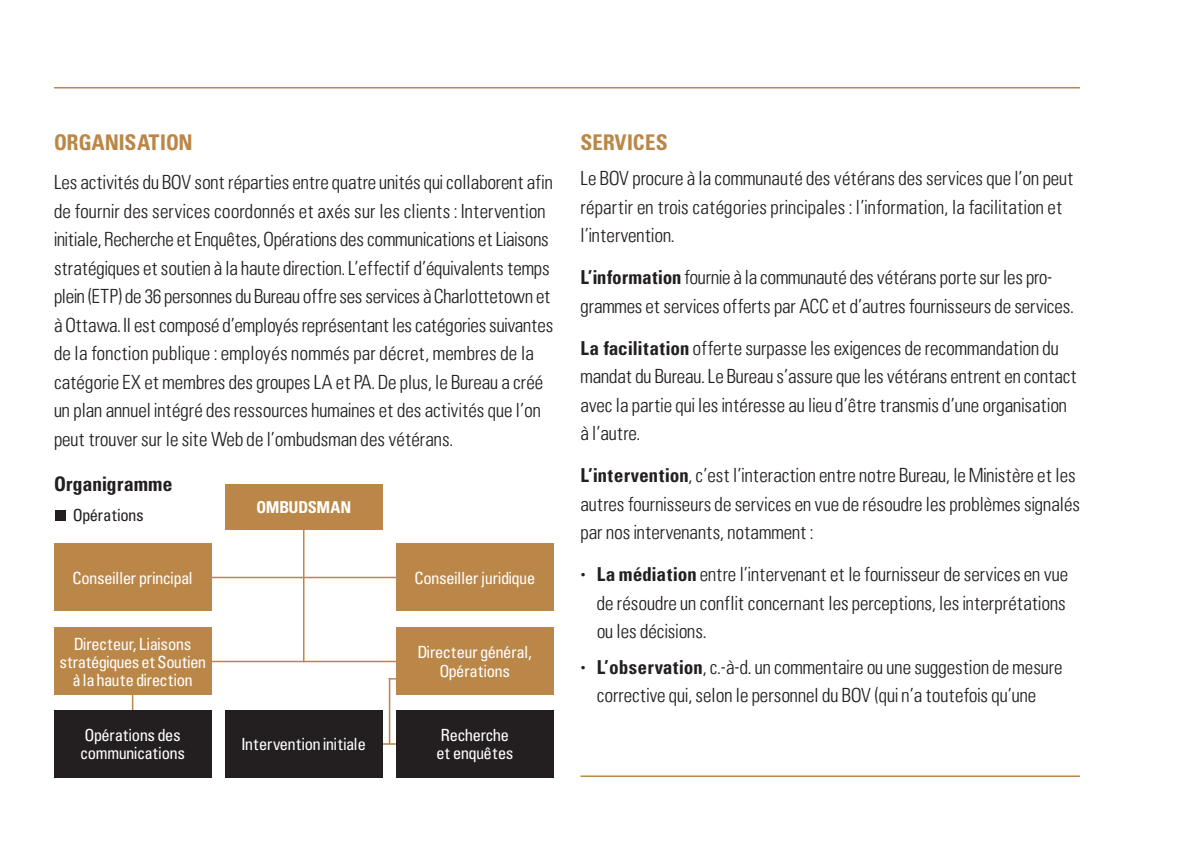
<style>
.page{position:relative;width:1188px;height:864px;background:#fff}
.page>*{position:absolute;margin:0;border:0;box-sizing:border-box;transform-origin:0 0}
.t1{font:700 20.25px "Uniform Cond";color:#bb8748}
.t2{font:700 18.75px "Uniform Cond";color:#231f20}
.t3{font:300 18px/28.5px "Uniform Cond";color:#231f20}
.t4{font:15.3px/18px "Uniform Cond";color:#fff;text-align:center}
.t5{font:15.3px "Uniform Cond";color:#231f20}
.t6{font:700 15.3px "Uniform Cond";color:#fff}
.s1{font-weight:700}
</style>
<div class="page">
<hr style="left:54px;top:87px;width:1026px;height:1px;background:#bb8748">
<hr style="left:580px;top:776px;width:500px;height:1px;background:#bb8748">
<hr style="left:303px;top:527px;width:1px;height:135px;background:#bb8748">
<hr style="left:132px;top:664px;width:1px;height:71px;background:#bb8748">
<hr style="left:389px;top:678px;width:1px;height:67px;background:#bb8748">
<hr style="left:198px;top:661px;width:207px;height:1px;background:#bb8748">
<hr style="left:389px;top:678px;width:101px;height:2px;background:#bb8748">
<hr style="left:346px;top:743px;width:101px;height:2px;background:#bb8748">
<hr style="left:198px;top:577px;width:207px;height:1px;background:#bb8748">
<div style="left:225px;top:484px;width:157px;height:46px;background:#bb8748"></div>
<div style="left:225px;top:710px;width:157px;height:68px;background:#231f20"></div>
<div style="left:54px;top:544px;width:157px;height:67px;background:#bb8748"></div>
<div style="left:54px;top:628px;width:157px;height:67px;background:#bb8748"></div>
<div style="left:54px;top:710px;width:157px;height:68px;background:#231f20"></div>
<div style="left:396px;top:544px;width:158px;height:67px;background:#bb8748"></div>
<div style="left:396px;top:628px;width:158px;height:67px;background:#bb8748"></div>
<div style="left:396px;top:710px;width:158px;height:68px;background:#231f20"></div>
<div style="left:56px;top:511px;width:10px;height:10px;background:#231f20"></div>
<p class="t1" style="left:54px;top:129px;width:140px">Organisation</p>
<p class="t3" style="left:54px;top:168px;width:501px">Les activités du BOV sont réparties entre quatre unités qui collaborent afin de fournir des services coordonnés et axés sur les clients : Intervention initiale, Recherche et Enquêtes, Opérations des communications et Liaisons stratégiques et soutien à la haute direction. L’effectif d’équivalents temps plein (ETP) de 36 personnes du Bureau offre ses services à Charlottetown et à Ottawa. Il est composé d’employés représentant les catégories suivantes de la fonction publique : employés nommés par décret, membres de la catégorie EX et membres des groupes LA et PA. De plus, le Bureau a créé un plan annuel intégré des ressources humaines et des activités que l’on peut trouver sur le site Web de l’ombudsman des vétérans.</p>
<p class="t2" style="left:54px;top:472px;width:120px">Organigramme</p>
<p class="t6" style="left:257px;top:497px;width:96px">Ombudsman</p>
<p class="t5" style="left:73px;top:505px;width:72px">Opérations</p>
<p class="t4" style="left:73px;top:568px;width:121px">Conseiller principal</p>
<p class="t4" style="left:60px;top:634px;width:148px">Directeur, Liaisons stratégiques et Soutien à la haute direction</p>
<p class="t4" style="left:80px;top:726px;width:106px;text-align:left">Opérations des communications</p>
<p class="t4" style="left:242px;top:735px;width:125px">Intervention initiale</p>
<p class="t4" style="left:415px;top:568px;width:122px">Conseiller juridique</p>
<p class="t4" style="left:418px;top:643px;width:116px">Directeur général,<br>Opérations</p>
<p class="t4" style="left:436px;top:726px;width:79px">Recherche et enquêtes</p>
<p class="t1" style="left:580px;top:129px;width:89px">Services</p>
<p class="t3" style="left:580px;top:164px;width:495px">Le BOV procure à la communauté des vétérans des services que l’on peut répartir en trois catégories principales : l’information, la facilitation et l’intervention.</p>
<p class="t3" style="left:580px;top:263px;width:495px"><span class="s1">L’information</span> fournie à la communauté des vétérans porte sur les pro-- grammes et services offerts par ACC et d’autres fournisseurs de services.</p>
<p class="t3" style="left:580px;top:333px;width:498px"><span class="s1">La facilitation</span> offerte surpasse les exigences de recommandation du mandat du Bureau. Le Bureau s’assure que les vétérans entrent en contact avec la partie qui les intéresse au lieu d’être transmis d’une organisation à l’autre.</p>
<p class="t3" style="left:580px;top:461px;width:501px"><span class="s1">L’intervention</span>, c’est l’interaction entre notre Bureau, le Ministère et les autres fournisseurs de services en vue de résoudre les problèmes signalés par nos intervenants, notamment :</p>
<p class="t3" style="left:597px;top:560px;width:473px;text-indent:-16px">• <span class="s1">La médiation</span> entre l’intervenant et le fournisseur de services en vue de résoudre un conflit concernant les perceptions, les interprétations ou les décisions.</p>
<p class="t3" style="left:580px;top:652px;width:484px;text-align:center">• <span class="s1">L’observation</span>, c.-à-d. un commentaire ou une suggestion de mesure corrective qui, selon le personnel du BOV (qui n’a toutefois qu’une</p>
</div>
